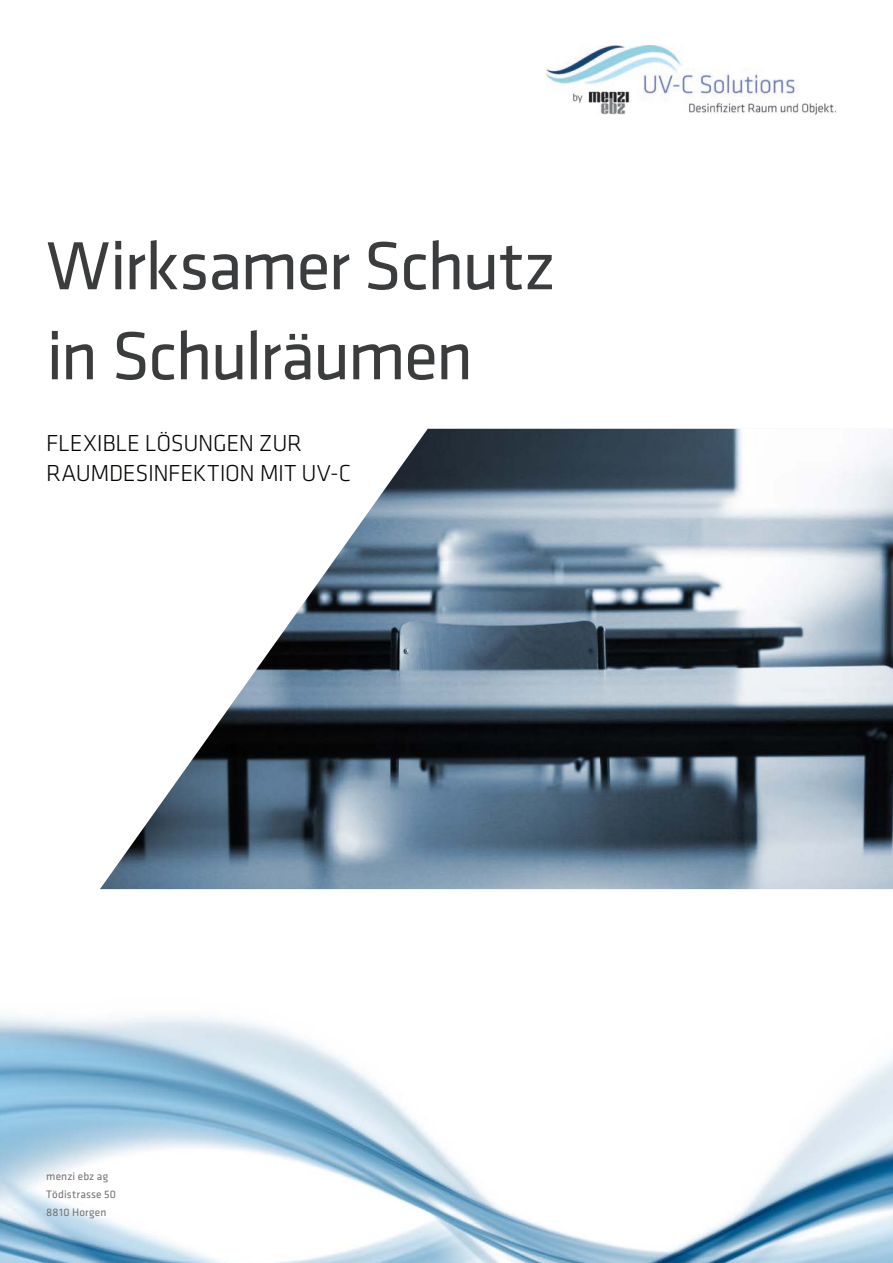
<style>
.page{position:relative;width:893px;height:1263px;background:#fff}
.page>*{position:absolute;margin:0;border:0;box-sizing:border-box;transform-origin:0 0}
.t1{font:70.5px/90px "Klavika";letter-spacing:-.03em;color:#3b3c3d}
.t2{font:300 24px/30px "Klavika";letter-spacing:-.015em;color:#040503}
.t3{font:11.25px/18px "Klavika";letter-spacing:.015em;color:#75706f}
</style>
<div class="page">
<img style="left:0;top:889px;width:893px;height:374px">
<img style="left:546px;top:45px;width:290px;height:70px">
<img style="left:100px;top:429px;width:793px;height:460px">
<h1 class="t1" style="left:46px;top:219px;width:511px">Wirksamer Schutz in Schulräumen</h1>
<p class="t2" style="left:46px;top:428px;width:307px">FLEXIBLE LÖSUNGEN ZUR<br>RAUMDESINFEKTION MIT UV-C</p>
<p class="t3" style="left:46px;top:1167px;width:71px">menzi ebz ag<br>Tödistrasse 50<br>8810 Horgen</p>
</div>
